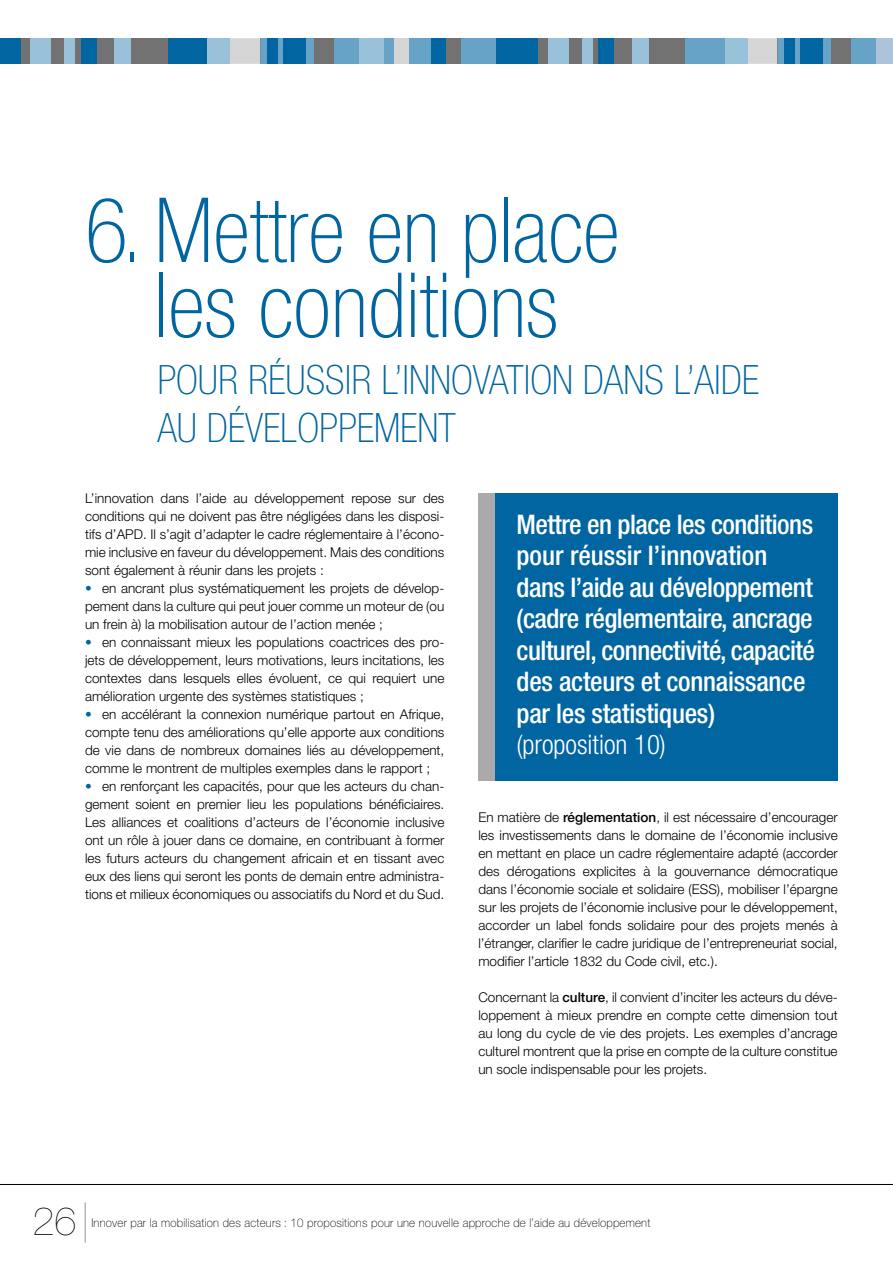
<style>
.page{position:relative;width:893px;height:1263px;background:#fff}
.page>*{position:absolute;margin:0;border:0;box-sizing:border-box;transform-origin:0 0}
.t1{font:100 condensed 90px/75px "Helvetica Neue LT Std";color:#0065a1;text-align:center}
.t2{font:100 condensed 40.5px/48px "Helvetica Neue LT Std";color:#0065a1}
.t3{font:200 39.6px "Helvetica Neue LT Std";color:#000}
.t4{font:500 condensed 27px/31.5px "Helvetica Neue LT Std";letter-spacing:-.02em;color:#fff}
.t5{font:300 condensed 27px "Helvetica Neue LT Std";color:#fff}
.t6{font:300 13.5px/18px "Helvetica Neue LT Std";color:#000;text-align:justify}
.t7{font:100 12px "Helvetica Neue LT Std";letter-spacing:.02em;color:#000;scale:.95 1}
.s1{color:#0065a1}
.s2{font-weight:500}
</style>
<div class="page">
<hr style="left:0;top:1184px;width:893px;height:1px;background:#000">
<hr style="left:85px;top:1202px;width:1px;height:41px;background:#939598">
<div style="left:352px;top:38px;width:336px;height:26px;background:#717271"></div>
<div style="left:778px;top:38px;width:115px;height:26px;background:#66a3c6"></div>
<div style="left:832px;top:38px;width:19px;height:26px;background:#717271"></div>
<div style="left:494px;top:38px;width:44px;height:26px;background:#0065a1"></div>
<div style="left:548px;top:38px;width:21px;height:26px;background:#99c1d9"></div>
<div style="left:582px;top:38px;width:11px;height:26px;background:#99c1d9"></div>
<div style="left:598px;top:38px;width:16px;height:26px;background:#0065a1"></div>
<div style="left:632px;top:38px;width:17px;height:26px;background:#99c1d9"></div>
<div style="left:877px;top:38px;width:16px;height:26px;background:#adc2db"></div>
<div style="left:801px;top:38px;width:22px;height:26px;background:#0065a1"></div>
<svg style="left:747px;top:38px;width:31px;height:26px"></svg>
<div style="left:784px;top:38px;width:11px;height:26px;background:#0065a1"></div>
<div style="left:430px;top:38px;width:16px;height:26px;background:#0065a1"></div>
<div style="left:461px;top:38px;width:35px;height:26px;background:#66a3c6"></div>
<div style="left:685px;top:38px;width:41px;height:26px;background:#66a3c6"></div>
<div style="left:725px;top:38px;width:22px;height:26px;background:#99c1d9"></div>
<div style="left:0;top:38px;width:170px;height:26px;background:#717271"></div>
<div style="left:260px;top:38px;width:171px;height:26px;background:#66a3c6"></div>
<div style="left:314px;top:38px;width:19px;height:26px;background:#717271"></div>
<div style="left:0;top:38px;width:20px;height:26px;background:#0065a1"></div>
<div style="left:31px;top:38px;width:20px;height:26px;background:#99c1d9"></div>
<div style="left:65px;top:38px;width:10px;height:26px;background:#99c1d9"></div>
<div style="left:81px;top:38px;width:15px;height:26px;background:#0065a1"></div>
<div style="left:115px;top:38px;width:16px;height:26px;background:#99c1d9"></div>
<div style="left:394px;top:38px;width:14px;height:26px;background:#d4d5d4"></div>
<div style="left:359px;top:38px;width:24px;height:26px;background:#99c1d9"></div>
<div style="left:283px;top:38px;width:22px;height:26px;background:#0065a1"></div>
<svg style="left:230px;top:38px;width:30px;height:26px"></svg>
<div style="left:267px;top:38px;width:10px;height:26px;background:#0065a1"></div>
<div style="left:168px;top:38px;width:41px;height:26px;background:#0065a1"></div>
<div style="left:207px;top:38px;width:23px;height:26px;background:#99c1d9"></div>
<div style="left:478px;top:493px;width:17px;height:287px;background:#aaa"></div>
<div style="left:495px;top:493px;width:343px;height:287px;background:#0065a1"></div>
<h1 class="t1" style="left:85px;top:192px;width:536px">6. M ETTRE EN PLACE<br>LES CONDITIONS</h1>
<h2 class="t2" style="left:157px;top:355px;width:21px">POUR</h2>
<h2 class="t2" style="left:157px;top:355px;width:582px;text-indent:91px">RÉUSSIR L’INNOVATION DANS L’AIDE<br>AU DÉVELOPPE</h2>
<h2 class="t2" style="left:374px;top:403px;width:74px">MENT</h2>
<p class="t6" style="left:85px;top:489px;width:361px">L’innovation dans l’aide au développement repose sur des conditions qui ne doivent pas être négligées dans les disposi&shy;tifs d’APD. Il s’agit d’adapter le cadre réglementaire à l’écono&shy;mie inclusive en faveur du développement. Mais des conditions sont également à réunir dans les projets :</p>
<p class="t6" style="left:85px;top:579px;width:361px"><span class="s1">•</span> en ancrant plus systématiquement les projets de dévelop&shy;pement dans la culture qui peut jouer comme un moteur de (ou un frein à) la mobilisation autour de l’action menée ;</p>
<p class="t6" style="left:85px;top:633px;width:361px"><span class="s1">•</span> en connaissant mieux les populations coactrices des pro&shy;jets de développement, leurs motivations, leurs incitations, les contextes dans lesquels elles évoluent, ce qui requiert une amélioration urgente des systèmes statistiques ;</p>
<p class="t6" style="left:85px;top:705px;width:361px"><span class="s1">•</span> en accélérant la connexion numérique partout en Afrique, compte tenu des améliorations qu’elle apporte aux conditions de vie dans de nombreux domaines liés au développement, comme le montrent de multiples exemples dans le rapport ;</p>
<p class="t6" style="left:85px;top:777px;width:361px"><span class="s1">•</span> en renforçant les capacités, pour que les acteurs du chan&shy;gement soient en premier lieu les populations bénéficiaires.<br>Les alliances et coalitions d’acteurs de l’économie inclusive ont un rôle à jouer dans ce domaine, en contribuant à former les futurs acteurs du changement africain et en tissant avec eux des liens qui seront les ponts de demain entre administra&shy;tions et milieux économiques ou associatifs du Nord et du Sud.</p>
<h3 class="t4" style="left:517px;top:508px;width:300px">Mettre en place les conditions pour réussir l’innovation dans l’aide au développement (cadre réglementaire, ancrage culturel, connectivité, capacité des acteurs et connaissance par les statistiques)</h3>
<h3 class="t5" style="left:517px;top:729px;width:151px">(proposition 10)</h3>
<p class="t6" style="left:478px;top:808px;width:361px">En matière de <span class="s2">réglementation</span>, il est nécessaire d’encourager les investissements dans le domaine de l’économie inclusive en mettant en place un cadre réglementaire adapté (accorder des dérogations explicites à la gouvernance démocratique dans l’économie sociale et solidaire (ESS), mobiliser l’épargne sur les projets de l’économie inclusive pour le développement, accorder un label fonds solidaire pour des projets menés à l’étranger, clarifier le cadre juridique de l’entrepreneuriat social, modifier l’article 1832 du Code civil, etc.).</p>
<p class="t6" style="left:478px;top:988px;width:361px">Concernant la <span class="s2">culture</span>, il convient d’inciter les acteurs du déve&shy;loppement à mieux prendre en compte cette dimension tout au long du cycle de vie des projets. Les exemples d’ancrage culturel montrent que la prise en compte de la culture constitue un socle indispensable pour les projets.</p>
<h3 class="t3" style="left:33px;top:1197px;width:46px">26</h3>
<p class="t7" style="left:91px;top:1216px;width:590px">Innover par la mobilisation des acteurs : 10 propositions pour une nouvelle approche de l’aide au développement</p>
</div>
